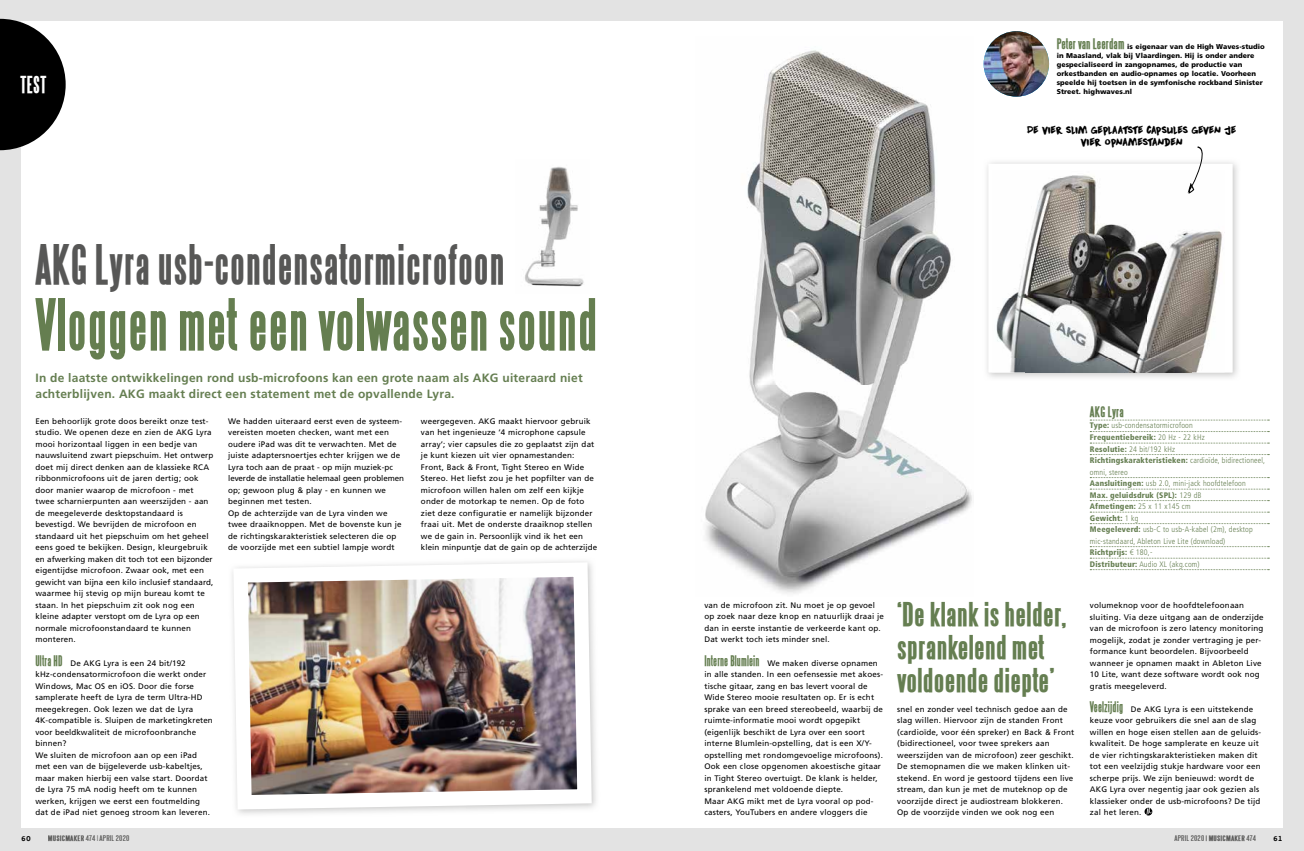
<style>
.page{position:relative;width:1304px;height:851px;background:#fff}
.page>*{position:absolute;margin:0;border:0;box-sizing:border-box;transform-origin:0 0}
.t1{font:700 59.7px "Steelfish";letter-spacing:.02em;color:#657e50}
.t2{font:700 46.6px "Steelfish";letter-spacing:.02em;color:#575756}
.t3{font:700 28px/33px "Steelfish";letter-spacing:.01em;color:#657e51;scale:1.19 1}
.t4{font:700 20px "Steelfish";color:#fff}
.t5{font:700 12.5px "Steelfish";letter-spacing:.02em;color:#657e51;scale:1.1 1}
.t6{font:700 12px/16px "Frutiger LT Std";letter-spacing:.02em;color:#657e51}
.t7{font:10px/12px "DK Downward Fall";letter-spacing:-.045em;color:#000;text-align:center}
.t8{font:8px/11.5px "Frutiger LT Std";letter-spacing:.02em;color:#000}
.t9{font:300 condensed 8px/11.5px "Frutiger LT Std";letter-spacing:.02em;color:#657e51}
.t10{font:700 8px "Courier";color:#000}
.t11{font:900 7px/9px "Frutiger LT Std";letter-spacing:.01em;color:#000}
.t12{font:6.5px "Steelfish";letter-spacing:.015em;color:#5a5a59;scale:1.5 1}
.s1{font-family:"Steelfish";font-weight:700;font-size:12.5px;color:#657e51}
.s2{font-weight:900}
.s3{font-weight:700}
</style>
<div class="page">
<div style="left:0;top:0;width:1304px;height:850px;background:#e3e3e3"></div>
<div style="left:21px;top:21px;width:1262px;height:806px;background:#fff"></div>
<svg style="left:0;top:19px;width:66px;height:131px"></svg>
<img style="left:987px;top:162px;width:251px;height:216px">
<svg style="left:989px;top:164px;width:243px;height:208px"></svg>
<svg style="left:1090px;top:420px;width:179px;height:1px"></svg>
<svg style="left:1090px;top:431px;width:179px;height:1px"></svg>
<svg style="left:1090px;top:443px;width:179px;height:1px"></svg>
<svg style="left:1090px;top:454px;width:179px;height:1px"></svg>
<svg style="left:1090px;top:477px;width:179px;height:1px"></svg>
<svg style="left:1090px;top:489px;width:179px;height:1px"></svg>
<svg style="left:1090px;top:500px;width:179px;height:1px"></svg>
<svg style="left:1090px;top:512px;width:179px;height:1px"></svg>
<svg style="left:1090px;top:523px;width:179px;height:1px"></svg>
<svg style="left:1090px;top:546px;width:179px;height:1px"></svg>
<svg style="left:1090px;top:558px;width:179px;height:1px"></svg>
<svg style="left:1090px;top:569px;width:179px;height:1px"></svg>
<img style="left:984px;top:31px;width:65px;height:66px;border-radius:33px">
<img style="left:1025px;top:204px;width:166px;height:154px">
<img style="left:992px;top:170px;width:233px;height:34px">
<img style="left:992px;top:204px;width:33px;height:168px">
<img style="left:1191px;top:204px;width:34px;height:168px">
<img style="left:1025px;top:358px;width:167px;height:14px">
<img style="left:525px;top:167px;width:59px;height:120px">
<img style="left:705px;top:50px;width:267px;height:544px">
<img style="left:232px;top:561px;width:364px;height:253px">
<svg style="left:1144px;top:807px;width:8px;height:8px"></svg>
<svg style="left:1181px;top:146px;width:29px;height:49px"></svg>
<h3 class="t4" style="left:21px;top:73px;width:27px">TEST</h3>
<h2 class="t2" style="left:35px;top:237px;width:471px">AKG Lyra usb-condensatormicrofoon</h2>
<h1 class="t1" style="left:35px;top:289px;width:563px">Vloggen met een volwassen sound</h1>
<h3 class="t6" style="left:35px;top:369px;width:549px">In de laatste ontwikkelingen rond usb-microfoons kan een grote naam als AKG uiteraard niet achterblijven. AKG maakt direct een statement met de opvallende Lyra.</h3>
<p class="t8" style="left:35px;top:415px;width:180px">Een behoorlijk grote doos bereikt onze test&shy;studio. We openen deze en zien de AKG Lyra mooi horizontaal liggen in een bedje van nauwsluitend zwart piepschuim. Het ontwerp doet mij direct denken aan de klassieke RCA ribbonmicrofoons uit de jaren dertig; ook door manier waarop de microfoon - met twee scharnierpunten aan weerszijden - aan de meegeleverde desktopstandaard is bevestigd. We bevrijden de microfoon en standaard uit het piepschuim om het geheel eens goed te bekijken. Design, kleurgebruik en afwerking maken dit toch tot een bijzonder eigentijdse microfoon. Zwaar ook, met een gewicht van bijna een kilo inclusief standaard, waarmee hij stevig op mijn bureau komt te staan. In het piepschuim zit ook nog een kleine adapter verstopt om de Lyra op een normale microfoonstandaard te kunnen monteren.</p>
<p class="t8" style="left:35px;top:657px;width:179px"><span class="s1">Ultra HD</span> De AKG Lyra is een 24 bit/192 kHz-condensatormicrofoon die werkt onder Windows, Mac OS en iOS. Door die forse samplerate heeft de Lyra de term Ultra-HD meegekregen. Ook lezen we dat de Lyra 4K-compatible is. Sluipen de marketingkreten voor beeldkwaliteit de microfoonbranche binnen?<br>We sluiten de microfoon aan op een iPad met een van de bijgeleverde usb-kabeltjes, maar maken hierbij een valse start. Doordat de Lyra 75 mA nodig heeft om te kunnen werken, krijgen we eerst een foutmelding dat de iPad niet genoeg stroom kan leveren.</p>
<p class="t8" style="left:228px;top:415px;width:177px">We hadden uiteraard eerst even de systeem&shy;vereisten moeten checken, want met een oudere iPad was dit te verwachten. Met de juiste adaptersnoertjes echter krijgen we de Lyra toch aan de praat - op mijn muziek-pc leverde de installatie helemaal geen problemen op; gewoon plug &amp; play - en kunnen we beginnen met testen.<br>Op de achterzijde van de Lyra vinden we twee draaiknoppen. Met de bovenste kun je de richtingskarakteristiek selecteren die op de voorzijde met een subtiel lampje wordt</p>
<p class="t8" style="left:421px;top:415px;width:178px">weergegeven. AKG maakt hiervoor gebruik van het ingenieuze ‘4 microphone capsule array’; vier capsules die zo geplaatst zijn dat je kunt kiezen uit vier opnamestanden:<br>Front, Back &amp; Front, Tight Stereo en Wide Stereo. Het liefst zou je het popfilter van de microfoon willen halen om zelf een kijkje onder de motorkap te nemen. Op de foto ziet deze configuratie er namelijk bijzonder fraai uit. Met de onderste draaiknop stellen we de gain in. Persoonlijk vind ik het een klein minpuntje dat de gain op de achterzijde</p>
<p class="t11" style="left:1057px;top:42px;width:210px"><span class="s1">Peter van Leerdam</span> is eigenaar van de High Waves-studio in Maasland, vlak bij Vlaardingen. Hij is onder andere gespecialiseerd in zangopnames, de productie van orkestbanden en audio-opnames op locatie. Voorheen speelde hij toetsen in de symfonische rockband Sinister Street. highwaves.nl</p>
<p class="t7" style="left:1027px;top:123px;width:211px">DE VIER SLIM GEPLAATSTE CAPSULES GEVEN JE<br>VIER OPNAMESTANDEN</p>
<p class="t8" style="left:704px;top:599px;width:181px">van de microfoon zit. Nu moet je op gevoel op zoek naar deze knop en natuurlijk draai je dan in eerste instantie de verkeerde kant op.<br>Dat werkt toch iets minder snel.</p>
<p class="t8" style="left:704px;top:657px;width:180px"><span class="s1">Interne Blumlein</span> We maken diverse opnamen in alle standen. In een oefensessie met akoes&shy;tische gitaar, zang en bas levert vooral de Wide Stereo mooie resultaten op. Er is echt sprake van een breed stereobeeld, waarbij de ruimte-informatie mooi wordt opgepikt (eigenlijk beschikt de Lyra over een soort interne Blumlein-opstelling, dat is een X/Y&shy;opstelling met rondomgevoelige microfoons).<br>Ook een close opgenomen akoestische gitaar in Tight Stereo overtuigt. De klank is helder, sprankelend met voldoende diepte.<br>Maar AKG mikt met de Lyra vooral op pod&shy;casters, YouTubers en andere vloggers die</p>
<h3 class="t3" style="left:897px;top:598px;width:144px">‘De klank is helder, sprankelend met voldoende diepte’</h3>
<p class="t8" style="left:897px;top:703px;width:179px">snel en zonder veel technisch gedoe aan de slag willen. Hiervoor zijn de standen Front (cardioïde, voor één spreker) en Back &amp; Front (bidirectioneel, voor twee sprekers aan weerszijden van de microfoon) zeer geschikt.<br>De stemopnamen die we maken klinken uit&shy;stekend. En word je gestoord tijdens een live stream, dan kun je met de muteknop op de voorzijde direct je audiostream blokkeren.<br>Op de voorzijde vinden we ook nog een</p>
<h3 class="t5" style="left:1090px;top:404px;width:32px">AKG Lyra</h3>
<p class="t9" style="left:1090px;top:420px;width:177px"><span class="s2">Type:</span> usb-condensatormicrofoon<br><span class="s2">Frequentiebereik:</span> 20 Hz - 22 kHz<br><span class="s2">Resolutie:</span> 24 bit/192 kHz <span class="s2">Richtingskarakteristieken:</span> cardioïde, bidirectioneel, omni, stereo<br><span class="s2">Aansluitingen:</span> usb 2.0, mini-jack hoofdtelefoon <span class="s2">Max. geluidsdruk (SPL):</span> 129 dB<br><span class="s2">Afmetingen:</span> 25 x 11 x145 cm<br><span class="s2">Gewicht:</span> 1 kg<br><span class="s2">Meegeleverd:</span> usb-C to usb-A-kabel (2m), desktop mic-standaard, Ableton Live Lite (download)<br><span class="s2">Richtprijs:</span> € 180,-<br><span class="s2">Distributeur:</span> Audio XL (akg.com)</p>
<p class="t8" style="left:1090px;top:599px;width:175px">volumeknop voor de hoofdtelefoonaan sluiting. Via deze uitgang aan de onderzijde van de microfoon is zero latency monitoring mogelijk, zodat je zonder vertraging je per&shy;formance kunt beoordelen. Bijvoorbeeld wanneer je opnamen maakt in Ableton Live 10 Lite, want deze software wordt ook nog gratis meegeleverd.</p>
<p class="t8" style="left:1090px;top:703px;width:173px"><span class="s1">Veelzijdig</span> De AKG Lyra is een uitstekende keuze voor gebruikers die snel aan de slag willen en hoge eisen stellen aan de geluids&shy;kwaliteit. De hoge samplerate en keuze uit de vier richtingskarakteristieken maken dit tot een veelzijdig stukje hardware voor een scherpe prijs. We zijn benieuwd: wordt de AKG Lyra over negentig jaar ook gezien als klassieker onder de usb-microfoons? De tijd zal het leren.</p>
<p class="t10" style="left:21px;top:832px;width:11px">60</p>
<p class="t12" style="left:48px;top:834px;width:56px"><span class="s3">MUSICMAKER</span> 474 | APRIL 2020</p>
<p class="t12" style="left:1174px;top:834px;width:56px">APRIL 2020 <span class="s3">| MUSICMAKER</span> 474</p>
<p class="t10" style="left:1273px;top:832px;width:11px">61</p>
</div>
